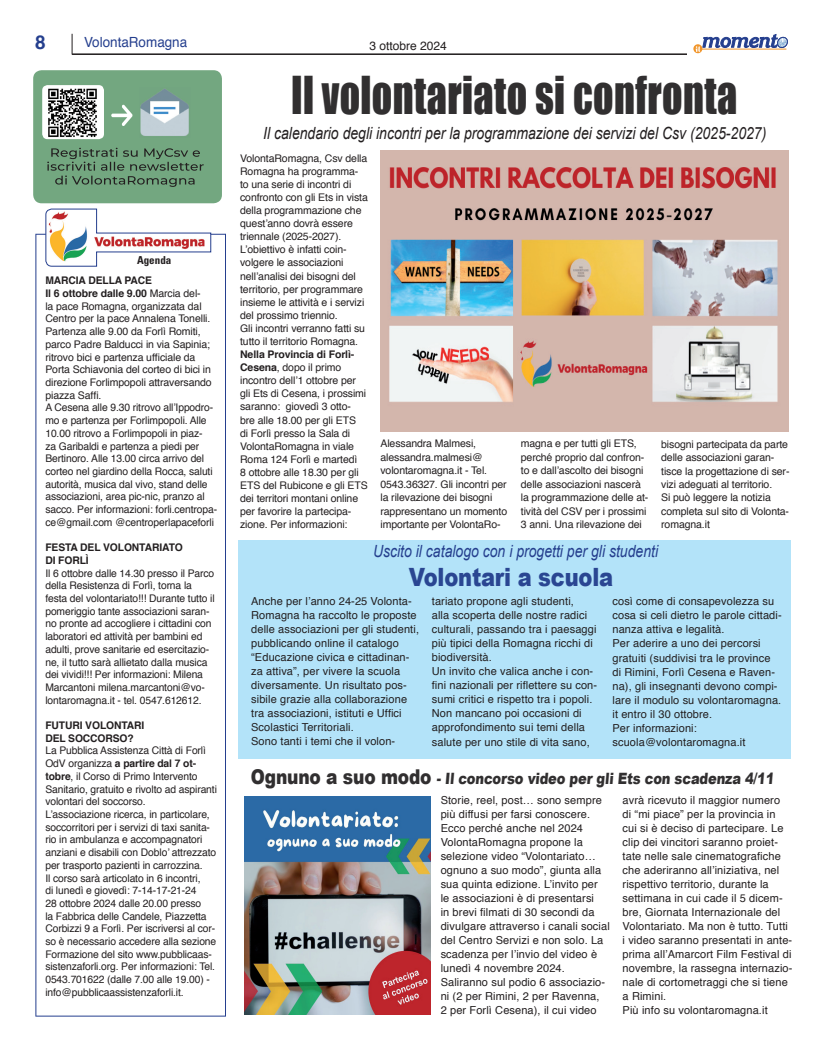
<style>
.page{position:relative;width:823px;height:1049px;background:#fff}
.page>*{position:absolute;margin:0;border:0;box-sizing:border-box;transform-origin:0 0}
.t1{font:48px "Impact";letter-spacing:.01em;color:#312f30;scale:.83 1}
.t2{font:900 25.2px "Arial";letter-spacing:-.01em;color:#2a4692;scale:.83 1}
.t3{font:700 19px "Helvetica";color:#253f8e}
.t4{font:italic 16.8px "Arial";color:#231f20;scale:.83 1}
.t5{font:italic 16.8px "Arial";color:#253f8e;scale:.83 1}
.t6{font:900 15.6px "Arial";color:#312f30;scale:.83 1}
.t7{font:14px "Helvetica";color:#253f8e;scale:.96 1}
.t8{font:12px "Helvetica";color:#231f20}
.t9{font:11px/14px "Helvetica";letter-spacing:.01em;color:#231f20}
.t10{font:700 condensed 11px "Univers LT Std";color:#231f20}
.t11{font:10.5px/12.7px "Helvetica";letter-spacing:-.01em;color:#231f20}
.t12{font:700 10.5px/12.7px "Helvetica";letter-spacing:-.01em;color:#231f20}
.s1{font-weight:700}
.s2{font-size:20.4px}
</style>
<div class="page">
<hr style="left:72px;top:54px;width:614px;height:1px;background:#231f20">
<svg style="left:693px;top:44px;width:9px;height:9px"></svg>
<svg style="left:695px;top:34px;width:92px;height:18px"></svg>
<div style="left:777px;top:37px;width:10px;height:11px;border:1px solid #253f8e;border-radius:4px"></div>
<svg style="left:72px;top:34px;width:1px;height:20px"></svg>
<div style="left:238px;top:540px;width:552px;height:218px;background:#b3e3f9"></div>
<img style="left:380px;top:150px;width:407px;height:281px">
<img style="left:244px;top:796px;width:186px;height:218px">
<svg style="left:35px;top:234px;width:191px;height:782px"></svg>
<div style="left:33px;top:70px;width:189px;height:133px;background:#73a780;border-radius:9px"></div>
<div style="left:42px;top:85px;width:62px;height:54px;background:#fff;border-radius:5px"></div>
<img style="left:48px;top:88px;width:49px;height:49px">
<img style="left:140px;top:88px;width:49px;height:48px">
<svg style="left:111px;top:105px;width:22px;height:21px"></svg>
<svg style="left:47px;top:148px;width:156px;height:39px"></svg>
<svg style="left:45px;top:208px;width:167px;height:59px"></svg>
<h3 class="t3" style="left:35px;top:34px;width:12px">8</h3>
<p class="t8" style="left:369px;top:40px;width:79px">3 ottobre 2024</p>
<h3 class="t7" style="left:84px;top:36px;width:109px">VolontaRomagna</h3>
<h1 class="t1" style="left:291px;top:65px;width:538px">Il volontariato si confronta</h1>
<p class="t10" style="left:137px;top:253px;width:36px">Agenda</p>
<p class="t11" style="left:45px;top:275px;width:173px"><span class="s1">MARCIA DELLA PACE<br>Il 6 ottobre dalle 9.00</span> Marcia del-<br>la pace Romagna, organizzata dal Centro per la pace Annalena Tonelli.<br>Partenza alle 9.00 da Forlì Romiti, parco Padre Balducci in via Sapinia; ritrovo bici e partenza ufficiale da Porta Schiavonia del corteo di bici in direzione Forlimpopoli attraversando piazza Saffi.<br>A Cesena alle 9.30 ritrovo all’Ippodro&shy;mo e partenza per Forlimpopoli. Alle 10.00 ritrovo a Forlimpopoli in piaz-<br>za Garibaldi e partenza a piedi per Bertinoro. Alle 13.00 circa arrivo del corteo nel giardino della Rocca, saluti autorità, musica dal vivo, stand delle associazioni, area pic-nic, pranzo al sacco. Per informazioni: forli.centropa&shy;ce@gmail.com @centroperlapaceforli</p>
<p class="t12" style="left:45px;top:542px;width:139px">FESTA DEL VOLONTARIATO<br>DI FORLÌ</p>
<p class="t11" style="left:45px;top:567px;width:171px">Il 6 ottobre dalle 14.30 presso il Parco della Resistenza di Forlì, torna la festa del volontariato!!! Durante tutto il pomeriggio tante associazioni saran&shy;no pronte ad accogliere i cittadini con laboratori ed attività per bambini ed adulti, prove sanitarie ed esercitazio&shy;ne, il tutto sarà allietato dalla musica dei vividi!!! Per informazioni: Milena Marcantoni milena.marcantoni@vo&shy;lontaromagna.it - tel. 0547.612612.</p>
<p class="t12" style="left:45px;top:720px;width:100px">FUTURI VOLONTARI<br>DEL SOCCORSO?</p>
<p class="t11" style="left:45px;top:745px;width:173px">La Pubblica Assistenza Città di Forlì OdV organizza <span class="s1">a partire dal 7 ot&shy;tobre</span>, il Corso di Primo Intervento Sanitario, gratuito e rivolto ad aspiranti volontari del soccorso.<br>L’associazione ricerca, in particolare, soccorritori per i servizi di taxi sanita&shy;rio in ambulanza e accompagnatori anziani e disabili con Doblo’ attrezzato per trasporto pazienti in carrozzina.<br>Il corso sarà articolato in 6 incontri,<br>di lunedì e giovedì: 7-14-17-21-24<br>28 ottobre 2024 dalle 20.00 presso<br>la Fabbrica delle Candele, Piazzetta Corbizzi 9 a Forlì. Per iscriversi al cor&shy;so è necessario accedere alla sezione Formazione del sito www.pubblicaas&shy;sistenzaforli.org. Per informazioni: Tel.<br>0543.701622 (dalle 7.00 alle 19.00) - info@pubblicaassistenzaforli.it.</p>
<h3 class="t4" style="left:263px;top:124px;width:607px">Il calendario degli incontri per la programmazione dei servizi del Csv (2025-2027)</h3>
<p class="t11" style="left:240px;top:152px;width:129px;line-height:13.1px">VolontaRomagna, Csv della<br>Romagna ha programma&shy;to una serie di incontri di confronto con gli Ets in vista della programmazione che quest’anno dovrà essere triennale (2025-2027).<br>L’obiettivo è infatti coin&shy;volgere le associazioni nell’analisi dei bisogni del territorio, per programmare insieme le attività e i servizi del prossimo triennio.<br>Gli incontri verranno fatti su tutto il territorio Romagna.</p>
<p class="t11" style="left:240px;top:349px;width:129px;line-height:13.1px"><span class="s1">Nella Provincia di Forlì-<br>Cesena</span>, dopo il primo incontro dell’1 ottobre per gli Ets di Cesena, i prossimi saranno: giovedì 3 otto&shy;bre alle 18.00 per gli ETS<br>di Forlì presso la Sala di<br>VolontaRomagna in viale<br>Roma 124 Forlì e martedì<br>8 ottobre alle 18.30 per gli<br>ETS del Rubicone e gli ETS dei territori montani online per favorire la partecipa&shy;zione. Per informazioni:</p>
<p class="t11" style="left:380px;top:438px;width:128px;line-height:13.5px">Alessandra Malmesi, alessandra.malmesi@ volontaromagna.it - Tel.<br>0543.36327. Gli incontri per la rilevazione dei bisogni rappresentano un momento importante per VolontaRo-</p>
<p class="t11" style="left:520px;top:438px;width:129px;line-height:13.5px">magna e per tutti gli ETS, perché proprio dal confron&shy;to e dall’ascolto dei bisogni delle associazioni nascerà la programmazione delle at&shy;tività del CSV per i prossimi<br>3 anni. Una rilevazione dei</p>
<p class="t11" style="left:660px;top:438px;width:130px;line-height:13.4px">bisogni partecipata da parte delle associazioni garan&shy;tisce la progettazione di ser&shy;vizi adeguati al territorio.<br>Si può leggere la notizia completa sul sito di Volonta&shy;romagna.it</p>
<h3 class="t5" style="left:373px;top:542px;width:345px">Uscito il catalogo con i progetti per gli studenti</h3>
<h2 class="t2" style="left:408px;top:558px;width:248px">Volontari a scuola</h2>
<p class="t9" style="left:251px;top:595px;width:169px">Anche per l’anno 24-25 Volonta-<br>Romagna ha raccolto le proposte delle associazioni per gli studenti, pubblicando online il catalogo “Educazione civica e cittadinan&shy;za attiva”, per vivere la scuola diversamente. Un risultato pos&shy;sibile grazie alla collaborazione tra associazioni, istituti e Uffici<br>Scolastici Territoriali.<br>Sono tanti i temi che il volon-</p>
<p class="t9" style="left:431px;top:595px;width:167px">tariato propone agli studenti,<br>alla scoperta delle nostre radici culturali, passando tra i paesaggi più tipici della Romagna ricchi di biodiversità.<br>Un invito che valica anche i con&shy;fini nazionali per riflettere su con&shy;sumi critici e rispetto tra i popoli.<br>Non mancano poi occasioni di approfondimento sui temi della salute per uno stile di vita sano,</p>
<p class="t9" style="left:612px;top:595px;width:171px">così come di consapevolezza su cosa si celi dietro le parole cittadi&shy;nanza attiva e legalità.<br>Per aderire a uno dei percorsi gratuiti (suddivisi tra le province di Rimini, Forlì Cesena e Raven&shy;na), gli insegnanti devono compi&shy;lare il modulo su volontaromagna. it entro il 30 ottobre.<br>Per informazioni: scuola@volontaromagna.it</p>
<h3 class="t6" style="left:251px;top:767px;width:633px"><span class="s2">Ognuno a suo modo</span> - Il concorso video per gli Ets con scadenza 4/11</h3>
<p class="t9" style="left:440px;top:794px;width:170px">Storie, reel, post… sono sempre più diffusi per farsi conoscere.<br>Ecco perché anche nel 2024<br>VolontaRomagna propone la selezione video “Volontariato… ognuno a suo modo”, giunta alla sua quinta edizione. L’invito per<br>le associazioni è di presentarsi<br>in brevi filmati di 30 secondi da divulgare attraverso i canali social del Centro Servizi e non solo. La scadenza per l’invio del video è lunedì 4 novembre 2024.<br>Saliranno sul podio 6 associazio&shy;ni (2 per Rimini, 2 per Ravenna,<br>2 per Forlì Cesena), il cui video</p>
<p class="t9" style="left:622px;top:794px;width:171px">avrà ricevuto il maggior numero<br>di “mi piace” per la provincia in<br>cui si è deciso di partecipare. Le clip dei vincitori saranno proiet&shy;tate nelle sale cinematografiche che aderiranno all’iniziativa, nel rispettivo territorio, durante la settimana in cui cade il 5 dicem&shy;bre, Giornata Internazionale del<br>Volontariato. Ma non è tutto. Tutti i video saranno presentati in ante&shy;prima all’Amarcort Film Festival di novembre, la rassegna internazio&shy;nale di cortometraggi che si tiene a Rimini.<br>Più info su volontaromagna.it</p>
</div>
